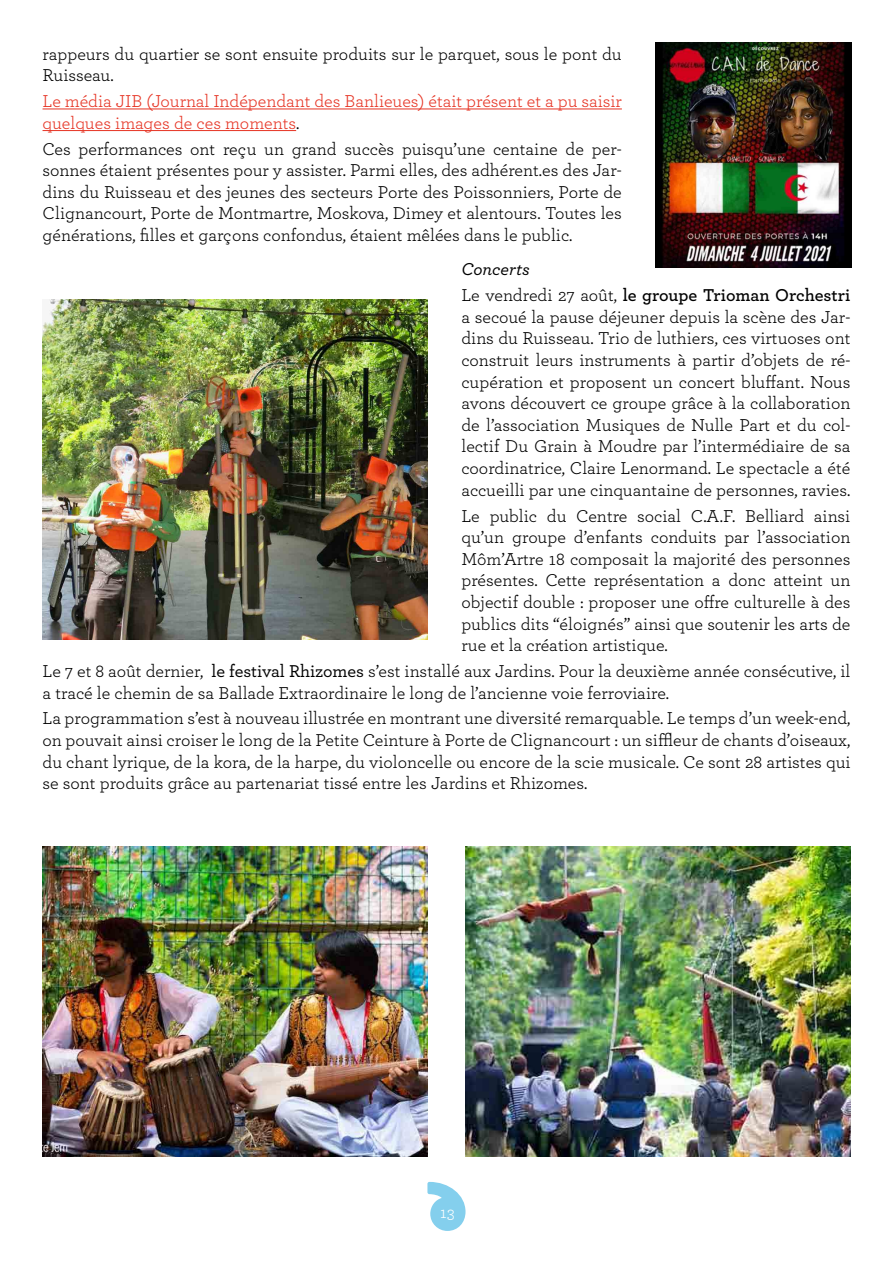
<style>
.page{position:relative;width:893px;height:1263px;background:#fff}
.page>*{position:absolute;margin:0;border:0;box-sizing:border-box;transform-origin:0 0}
.t1{font:18px/21.6px "Archer Pro";color:#000;text-align:justify}
.t2{font:18px/21.6px "Archer Pro";color:#e63323}
.t3{font:600 18px/25.8px "Archer Pro";color:#000}
.t4{font:16.5px "Archer Pro";color:#fff}
.s1{color:#000}
.s2{font-weight:500;font-style:italic}
.s3{font-weight:400}
.s4{font-weight:500}
</style>
<div class="page">
<svg style="left:427px;top:1182px;width:38px;height:49px"></svg>
<div style="left:435px;top:1205px;width:25px;height:13px;background:#84cfed"></div>
<hr style="left:43px;top:108px;width:579px;height:1px;background:#e63323">
<hr style="left:43px;top:130px;width:253px;height:1px;background:#e63323">
<img style="left:656px;top:43px;width:195px;height:225px">
<img style="left:43px;top:300px;width:384px;height:339px">
<img style="left:466px;top:846px;width:384px;height:311px">
<img style="left:43px;top:846px;width:384px;height:310px">
<p class="t1" style="left:43px;top:42px;width:581px">rappeurs du quartier se sont ensuite produits sur le parquet, sous le pont du<br>Ruisseau.</p>
<p class="t2" style="left:43px;top:90px;width:581px">Le média JIB (Journal Indépendant des Banlieues) était présent et a pu saisir quelques images de ces moments<span class="s1">.</span></p>
<p class="t1" style="left:43px;top:137px;width:581px">Ces performances ont reçu un grand succès puisqu’une centaine de per&shy;sonnes étaient présentes pour y assister. Parmi elles, des adhérent.es des Jar&shy;dins du Ruisseau et des jeunes des secteurs Porte des Poissonniers, Porte de Clignancourt, Porte de Montmartre, Moskova, Dimey et alentours. Toutes les générations, filles et garçons confondus, étaient mêlées dans le public.</p>
<p class="t3" style="left:461px;top:255px;width:390px"><span class="s2">Concerts<br></span><span class="s3">Le vendredi 27 août,</span> le groupe Trioman Orchestri</p>
<p class="t1" style="left:461px;top:305px;width:390px">a secoué la pause déjeuner depuis la scène des Jar&shy;dins du Ruisseau. Trio de luthiers, ces virtuoses ont construit leurs instruments à partir d’objets de ré&shy;cupération et proposent un concert bluffant. Nous avons découvert ce groupe grâce à la collaboration de l’association Musiques de Nulle Part et du col&shy;lectif Du Grain à Moudre par l’intermédiaire de sa coordinatrice, Claire Lenormand. Le spectacle a été accueilli par une cinquantaine de personnes, ravies.</p>
<p class="t1" style="left:461px;top:504px;width:390px">Le public du Centre social C.A.F. Belliard ainsi qu’un groupe d’enfants conduits par l’association Môm’Artre 18 composait la majorité des personnes présentes. Cette représentation a donc atteint un objectif double : proposer une offre culturelle à des publics dits “éloignés” ainsi que soutenir les arts de rue et la création artistique.</p>
<p class="t1" style="left:43px;top:659px;width:809px">Le 7 et 8 août dernier, <span class="s4">le festival Rhizomes</span> s’est installé aux Jardins. Pour la deuxième année consécutive, il a tracé le chemin de sa Ballade Extraordinaire le long de l’ancienne voie ferroviaire.</p>
<p class="t1" style="left:43px;top:707px;width:810px">La programmation s’est à nouveau illustrée en montrant une diversité remarquable. Le temps d’un week-end, on pouvait ainsi croiser le long de la Petite Ceinture à Porte de Clignancourt : un siffleur de chants d’oiseaux, du chant lyrique, de la kora, de la harpe, du violoncelle ou encore de la scie musicale. Ce sont 28 artistes qui se sont produits grâce au partenariat tissé entre les Jardins et Rhizomes.</p>
<p class="t4" style="left:440px;top:1201px;width:16px">13</p>
</div>
